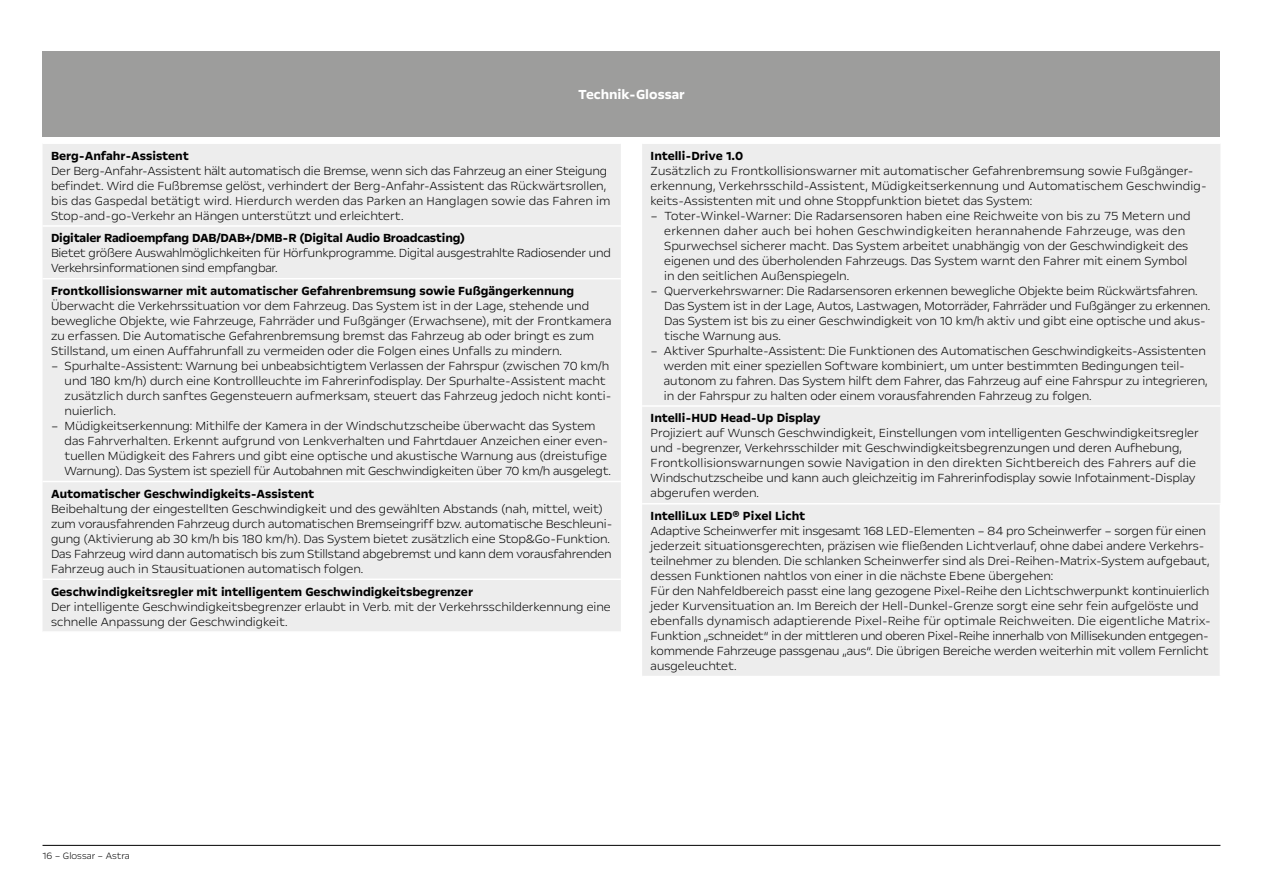
<style>
.page{position:relative;width:1263px;height:893px;background:#fff}
.page>*{position:absolute;margin:0;border:0;box-sizing:border-box;transform-origin:0 0}
.t1{font:700 15px "Opel Next";color:#fff}
.t2{font:300 13.5px/15px "Opel Next";color:#000}
.t3{font:700 13.5px "Opel Next";color:#000}
.t4{font:300 10.5px "Opel Next";color:#000}
</style>
<div class="page">
<hr style="left:43px;top:845px;width:1177px;height:1px;background:#000">
<div style="left:43px;top:144px;width:578px;height:487px;background:#ededed"></div>
<hr style="left:43px;top:278px;width:578px;height:1px;background:#fff">
<hr style="left:43px;top:481px;width:578px;height:1px;background:#fff">
<hr style="left:43px;top:578px;width:578px;height:2px;background:#fff">
<hr style="left:43px;top:225px;width:578px;height:2px;background:#fff">
<div style="left:642px;top:144px;width:578px;height:532px;background:#ededed"></div>
<hr style="left:642px;top:405px;width:578px;height:2px;background:#fff">
<hr style="left:642px;top:503px;width:579px;height:1px;background:#fff">
<div style="left:43px;top:51px;width:1177px;height:85px;background:#9d9d9c"></div>
<p class="t1" style="left:578px;top:85px;width:108px">Technik-Glossar</p>
<p class="t3" style="left:51px;top:147px;width:139px">Berg-Anfahr-Assistent</p>
<p class="t2" style="left:51px;top:162px;width:561px">Der Berg-Anfahr-Assistent hält automatisch die Bremse, wenn sich das Fahrzeug an einer Steigung befindet. Wird die Fußbremse gelöst, verhindert der Berg-Anfahr-Assistent das Rückwärtsrollen, bis das Gaspedal betätigt wird. Hierdurch werden das Parken an Hanglagen sowie das Fahren im Stop-and-go-Verkehr an Hängen unterstützt und erleichtert.</p>
<p class="t3" style="left:51px;top:230px;width:416px">Digitaler Radioempfang DAB/DAB+/DMB-R (Digital Audio Broadcasting)</p>
<p class="t2" style="left:51px;top:245px;width:561px">Bietet größere Auswahlmöglichkeiten für Hörfunkprogramme. Digital ausgestrahlte Radiosender und<br>Verkehrsinformationen sind empfangbar.</p>
<p class="t3" style="left:51px;top:283px;width:525px">Frontkollisionswarner mit automatischer Gefahrenbremsung sowie Fußgängerkennung</p>
<p class="t2" style="left:51px;top:298px;width:562px">Überwacht die Verkehrssituation vor dem Fahrzeug. Das System ist in der Lage, stehende und bewegliche Objekte, wie Fahrzeuge, Fahrräder und Fußgänger (Erwachsene), mit der Frontkamera zu erfassen. Die Automatische Gefahrenbremsung bremst das Fahrzeug ab oder bringt es zum Stillstand, um einen Auffahrunfall zu vermeiden oder die Folgen eines Unfalls zu mindern.</p>
<p class="t2" style="left:65px;top:358px;width:548px;text-indent:-14px">– Spurhalte-Assistent: Warnung bei unbeabsichtigtem Verlassen der Fahrspur (zwischen 70 km/h und 180 km/h) durch eine Kontrollleuchte im Fahrerinfodisplay. Der Spurhalte-Assistent macht zusätzlich durch sanftes Gegensteuern aufmerksam, steuert das Fahrzeug jedoch nicht konti&shy;nuierlich.</p>
<p class="t2" style="left:65px;top:418px;width:548px;text-indent:-14px">– Müdigkeitserkennung: Mithilfe der Kamera in der Windschutzscheibe überwacht das System das Fahrverhalten. Erkennt aufgrund von Lenkverhalten und Fahrtdauer Anzeichen einer even&shy;tuellen Müdigkeit des Fahrers und gibt eine optische und akustische Warnung aus (dreistufige Warnung). Das System ist speziell für Autobahnen mit Geschwindigkeiten über 70 km/h ausgelegt.</p>
<p class="t3" style="left:51px;top:485px;width:265px">Automatischer Geschwindigkeits-Assistent</p>
<p class="t2" style="left:51px;top:501px;width:562px">Beibehaltung der eingestellten Geschwindigkeit und des gewählten Abstands (nah, mittel, weit) zum vorausfahrenden Fahrzeug durch automatischen Bremseingriff bzw. automatische Beschleuni&shy;gung (Aktivierung ab 30 km/h bis 180 km/h). Das System bietet zusätzlich eine Stop&amp;Go-Funktion.<br>Das Fahrzeug wird dann automatisch bis zum Stillstand abgebremst und kann dem vorausfahrenden Fahrzeug auch in Stausituationen automatisch folgen.</p>
<p class="t3" style="left:51px;top:583px;width:423px">Geschwindigkeitsregler mit intelligentem Geschwindigkeitsbegrenzer</p>
<p class="t2" style="left:51px;top:598px;width:561px">Der intelligente Geschwindigkeitsbegrenzer erlaubt in Verb. mit der Verkehrsschilderkennung eine schnelle Anpassung der Geschwindigkeit.</p>
<p class="t3" style="left:651px;top:147px;width:94px">Intelli-Drive 1.0</p>
<p class="t2" style="left:651px;top:162px;width:558px">Zusätzlich zu Frontkollisionswarner mit automatischer Gefahrenbremsung sowie Fußgänger&shy;erkennung, Verkehrsschild-Assistent, Müdigkeitserkennung und Automatischem Geschwindig&shy;keits-Assistenten mit und ohne Stoppfunktion bietet das System:</p>
<p class="t2" style="left:664px;top:207px;width:528px;text-indent:-14px">– Toter-Winkel-Warner: Die Radarsensoren haben eine Reichweite von bis zu 75 Metern und erkennen daher auch bei hohen Geschwindigkeiten herannahende Fahrzeuge, was den Spurwechsel sicherer macht. Das System arbeitet unabhängig von der Geschwindigkeit des eigenen und des überholenden Fahrzeugs. Das System warnt den Fahrer mit einem Symbol in den seitlichen Außenspiegeln.</p>
<p class="t2" style="left:664px;top:282px;width:548px;text-indent:-14px">– Querverkehrswarner: Die Radarsensoren erkennen bewegliche Objekte beim Rückwärtsfahren.<br>Das System ist in der Lage, Autos, Lastwagen, Motorräder, Fahrräder und Fußgänger zu erkennen.<br>Das System ist bis zu einer Geschwindigkeit von 10 km/h aktiv und gibt eine optische und akus&shy;tische Warnung aus.</p>
<p class="t2" style="left:664px;top:342px;width:545px;text-indent:-13px">– Aktiver Spurhalte-Assistent: Die Funktionen des Automatischen Geschwindigkeits-Assistenten werden mit einer speziellen Software kombiniert, um unter bestimmten Bedingungen teil&shy;autonom zu fahren. Das System hilft dem Fahrer, das Fahrzeug auf eine Fahrspur zu integrieren, in der Fahrspur zu halten oder einem vorausfahrenden Fahrzeug zu folgen.</p>
<p class="t3" style="left:651px;top:410px;width:172px">Intelli-HUD Head-Up Display</p>
<p class="t2" style="left:651px;top:425px;width:549px">Projiziert auf Wunsch Geschwindigkeit, Einstellungen vom intelligenten Geschwindigkeitsregler und -begrenzer, Verkehrsschilder mit Geschwindigkeitsbegrenzungen und deren Aufhebung, Frontkollisionswarnungen sowie Navigation in den direkten Sichtbereich des Fahrers auf die Windschutzscheibe und kann auch gleichzeitig im Fahrerinfodisplay sowie Infotainment-Display abgerufen werden.</p>
<p class="t3" style="left:651px;top:508px;width:156px">IntelliLux LED® Pixel Licht</p>
<p class="t2" style="left:651px;top:523px;width:562px">Adaptive Scheinwerfer mit insgesamt 168 LED-Elementen – 84 pro Scheinwerfer – sorgen für einen jederzeit situationsgerechten, präzisen wie fließenden Lichtverlauf, ohne dabei andere Verkehrs&shy;teilnehmer zu blenden. Die schlanken Scheinwerfer sind als Drei-Reihen-Matrix-System aufgebaut, dessen Funktionen nahtlos von einer in die nächste Ebene übergehen:<br>Für den Nahfeldbereich passt eine lang gezogene Pixel-Reihe den Lichtschwerpunkt kontinuierlich jeder Kurvensituation an. Im Bereich der Hell-Dunkel-Grenze sorgt eine sehr fein aufgelöste und ebenfalls dynamisch adaptierende Pixel-Reihe für optimale Reichweiten. Die eigentliche Matrix-Funktion „schneidet“ in der mittleren und oberen Pixel-Reihe innerhalb von Millisekunden entgegen&shy;kommende Fahrzeuge passgenau „aus“. Die übrigen Bereiche werden weiterhin mit vollem Fernlicht ausgeleuchtet.</p>
<p class="t4" style="left:43px;top:849px;width:89px">16 – Glossar – Astra</p>
</div>
